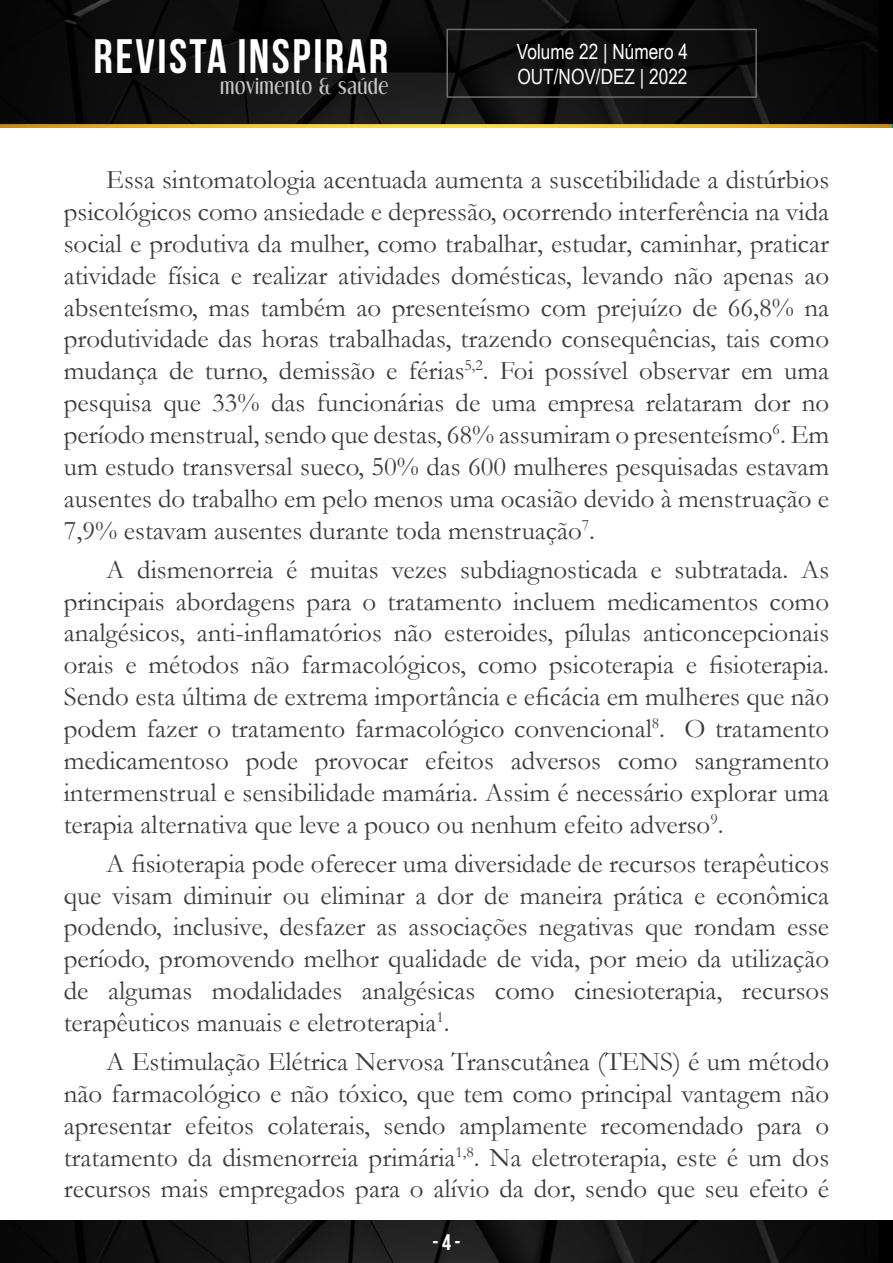
<style>
.page{position:relative;width:893px;height:1263px;background:#fff}
.page>*{position:absolute;margin:0;border:0;box-sizing:border-box;transform-origin:0 0}
.t1{font:700 48.3px "Bebas Neue";letter-spacing:.05em;color:#fff}
.t2{font:27px/32px "Garamond";color:#3c3c3b;text-align:justify}
.t3{font:700 22.5px "Bebas Neue";color:#fff}
.t4{font:21px/25.2px "Arial Narrow";color:#fff}
.t5{font:18.9px "Dream Orphans";letter-spacing:.05em;color:#c6c6c6}
</style>
<div class="page">
<img style="left:0;top:124px;width:891px;height:4px">
<img style="left:0;top:0;width:878px;height:124px">
<div style="left:446px;top:29px;width:311px;height:69px;border:2px solid #706f6f"></div>
<img style="left:0;top:1220px;width:878px;height:43px">
<h1 class="t1" style="left:94px;top:29px;width:296px">REVISTA INSPIRAR</h1>
<p class="t5" style="left:220px;top:75px;width:169px">movimento &amp; saúde</p>
<p class="t4" style="left:517px;top:38px;width:173px">Volume 22 | Número 4<br>OUT/NOV/DEZ | 2022</p>
<p class="t2" style="left:64px;top:163px;width:767px;text-indent:43px">Essa sintomatologia acentuada aumenta a suscetibilidade a distúrbios psicológicos como ansiedade e depressão, ocorrendo interferência na vida social e produtiva da mulher, como trabalhar, estudar, caminhar, praticar atividade física e realizar atividades domésticas, levando não apenas ao absenteísmo, mas também ao presenteísmo com prejuízo de 66,8% na produtividade das horas trabalhadas, trazendo consequências, tais como mudança de turno, demissão e férias<sup>5,2</sup>. Foi possível observar em uma pesquisa que 33% das funcionárias de uma empresa relataram dor no período menstrual, sendo que destas, 68% assumiram o presenteísmo<sup>6</sup>. Em um estudo transversal sueco, 50% das 600 mulheres pesquisadas estavam ausentes do trabalho em pelo menos uma ocasião devido à menstruação e 7,9% estavam ausentes durante toda menstruação<sup>7</sup>.</p>
<p class="t2" style="left:64px;top:552px;width:767px;text-indent:43px">A dismenorreia é muitas vezes subdiagnosticada e subtratada. As principais abordagens para o tratamento incluem medicamentos como analgésicos, anti-inflamatórios não esteroides, pílulas anticoncepcionais orais e métodos não farmacológicos, como psicoterapia e fisioterapia.<br>Sendo esta última de extrema importância e eficácia em mulheres que não podem fazer o tratamento farmacológico convencional<sup>8</sup>. O tratamento medicamentoso pode provocar efeitos adversos como sangramento intermenstrual e sensibilidade mamária. Assim é necessário explorar uma terapia alternativa que leve a pouco ou nenhum efeito adverso<sup>9</sup>.</p>
<p class="t2" style="left:64px;top:846px;width:767px;text-indent:43px">A fisioterapia pode oferecer uma diversidade de recursos terapêuticos que visam diminuir ou eliminar a dor de maneira prática e econômica podendo, inclusive, desfazer as associações negativas que rondam esse período, promovendo melhor qualidade de vida, por meio da utilização de algumas modalidades analgésicas como cinesioterapia, recursos terapêuticos manuais e eletroterapia<sup>1</sup>.</p>
<p class="t2" style="left:64px;top:1044px;width:767px;text-indent:43px">A Estimulação Elétrica Nervosa Transcutânea (TENS) é um método não farmacológico e não tóxico, que tem como principal vantagem não apresentar efeitos colaterais, sendo amplamente recomendado para o tratamento da dismenorreia primária<sup>1,8</sup>. Na eletroterapia, este é um dos recursos mais empregados para o alívio da dor, sendo que seu efeito é</p>
<p class="t3" style="left:432px;top:1230px;width:30px">- 4 -</p>
</div>
